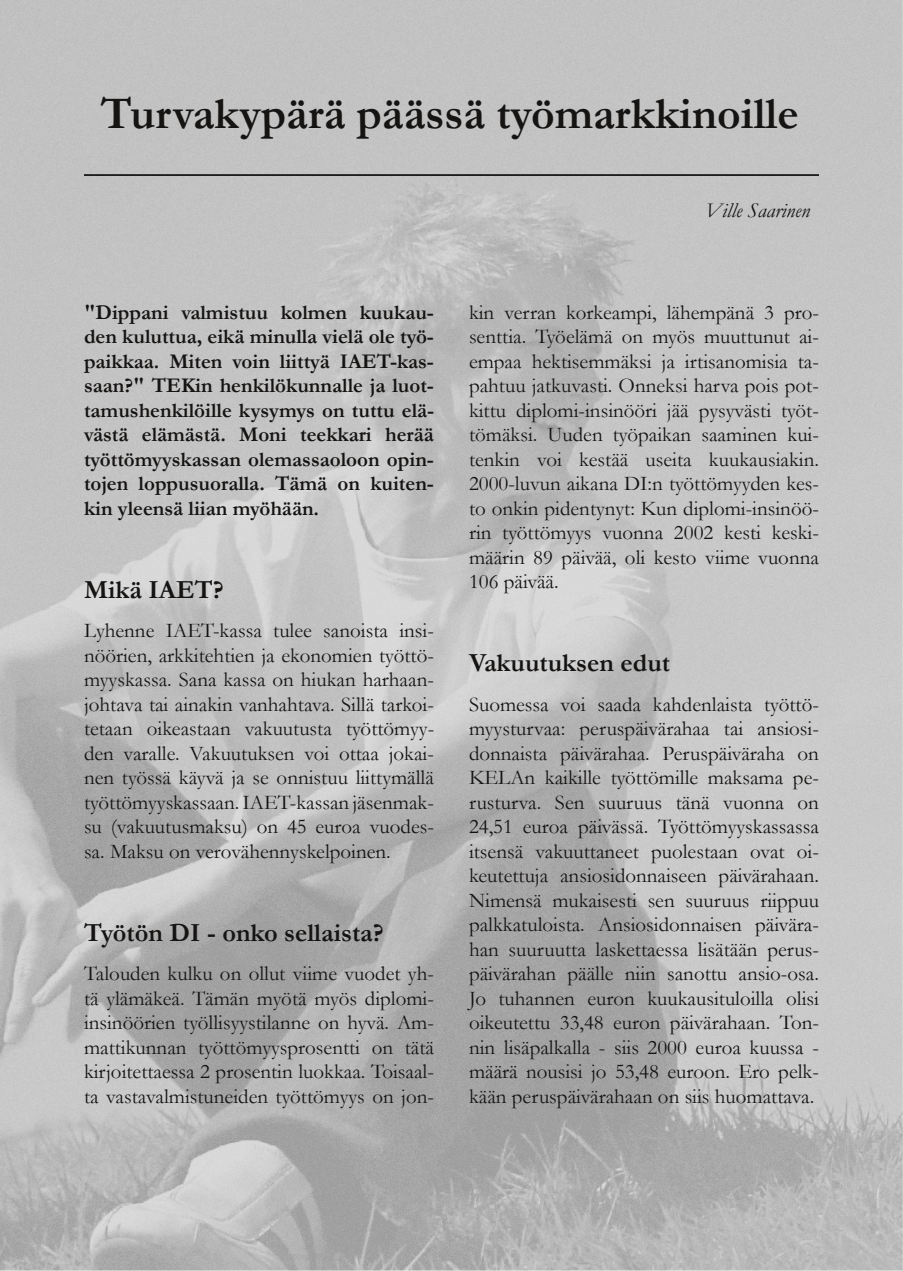
<style>
.page{position:relative;width:903px;height:1271px;background:#fff}
.page>*{position:absolute;margin:0;border:0;box-sizing:border-box;transform-origin:0 0}
.t1{font:700 45.5px "Garamond";color:#161413}
.t2{font:700 26.25px "Garamond";color:#161413}
.t3{font:21px/24.5px "Garamond";color:#161413;text-align:justify}
.t4{font:700 21px/24.5px "Garamond";color:#161413;text-align:justify}
.t5{font:italic 21px "Garamond";color:#161413}
</style>
<div class="page">
<img style="left:0;top:0;width:903px;height:1270px">
<hr style="left:84px;top:174px;width:735px;height:2px;background:#161413">
<h1 class="t1" style="left:101px;top:89px;width:699px">Turvakypärä päässä työmarkkinoille</h1>
<p class="t5" style="left:705px;top:199px;width:106px">Ville Saarinen</p>
<p class="t4" style="left:84px;top:300px;width:352px">"Dippani valmistuu kolmen kuukau&shy;den kuluttua, eikä minulla vielä ole työ&shy;paikkaa. Miten voin liittyä IAET-kas&shy;saan?" TEKin henkilökunnalle ja luot&shy;tamushenkilöille kysymys on tuttu elä&shy;västä elämästä. Moni teekkari herää työttömyyskassan olemassaoloon opin&shy;tojen loppusuoralla. Tämä on kuiten&shy;kin yleensä liian myöhään.</p>
<p class="t2" style="left:84px;top:575px;width:141px">Mikä IAET?</p>
<p class="t3" style="left:84px;top:618px;width:352px">Lyhenne IAET-kassa tulee sanoista insi&shy;nöörien, arkkitehtien ja ekonomien työttö&shy;myyskassa. Sana kassa on hiukan harhaan&shy;johtava tai ainakin vanhahtava. Sillä tarkoi&shy;tetaan oikeastaan vakuutusta työttömyy&shy;den varalle. Vakuutuksen voi ottaa jokai&shy;nen työssä käyvä ja se onnistuu liittymällä työttömyyskassaan.IAET-kassan jäsenmak&shy;su (vakuutusmaksu) on 45 euroa vuodes&shy;sa. Maksu on verovähennyskelpoinen.</p>
<p class="t2" style="left:84px;top:918px;width:301px">Työtön DI - onko sellaista?</p>
<p class="t3" style="left:84px;top:961px;width:351px">Talouden kulku on ollut viime vuodet yh&shy;tä ylämäkeä. Tämän myötä myös diplomi&shy;insinöörien työllisyystilanne on hyvä. Am&shy;mattikunnan työttömyysprosentti on tätä kirjoitettaessa 2 prosentin luokkaa. Toisaal&shy;ta vastavalmistuneiden työttömyys on jon-</p>
<p class="t3" style="left:469px;top:300px;width:351px">kin verran korkeampi, lähempänä 3 pro&shy;senttia. Työelämä on myös muuttunut ai&shy;empaa hektisemmäksi ja irtisanomisia ta&shy;pahtuu jatkuvasti. Onneksi harva pois pot&shy;kittu diplomi-insinööri jää pysyvästi työt&shy;tömäksi. Uuden työpaikan saaminen kui&shy;tenkin voi kestää useita kuukausiakin.<br>2000-luvun aikana DI:n työttömyyden kes&shy;to onkin pidentynyt: Kun diplomi-insinöö&shy;rin työttömyys vuonna 2002 kesti keski&shy;määrin 89 päivää, oli kesto viime vuonna 106 päivää.</p>
<p class="t2" style="left:469px;top:648px;width:203px">Vakuutuksen edut</p>
<p class="t3" style="left:469px;top:692px;width:351px">Suomessa voi saada kahdenlaista työttö&shy;myysturvaa: peruspäivärahaa tai ansiosi&shy;donnaista päivärahaa. Peruspäiväraha on KELAn kaikille työttömille maksama pe&shy;rusturva. Sen suuruus tänä vuonna on 24,51 euroa päivässä. Työttömyyskassassa itsensä vakuuttaneet puolestaan ovat oi&shy;keutettuja ansiosidonnaiseen päivärahaan.<br>Nimensä mukaisesti sen suuruus riippuu palkkatuloista. Ansiosidonnaisen päivära&shy;han suuruutta laskettaessa lisätään perus&shy;päivärahan päälle niin sanottu ansio-osa.<br>Jo tuhannen euron kuukausituloilla olisi oikeutettu 33,48 euron päivärahaan. Ton&shy;nin lisäpalkalla - siis 2000 euroa kuussa - määrä nousisi jo 53,48 euroon. Ero pelk&shy;kään peruspäivärahaan on siis huomattava.</p>
</div>
